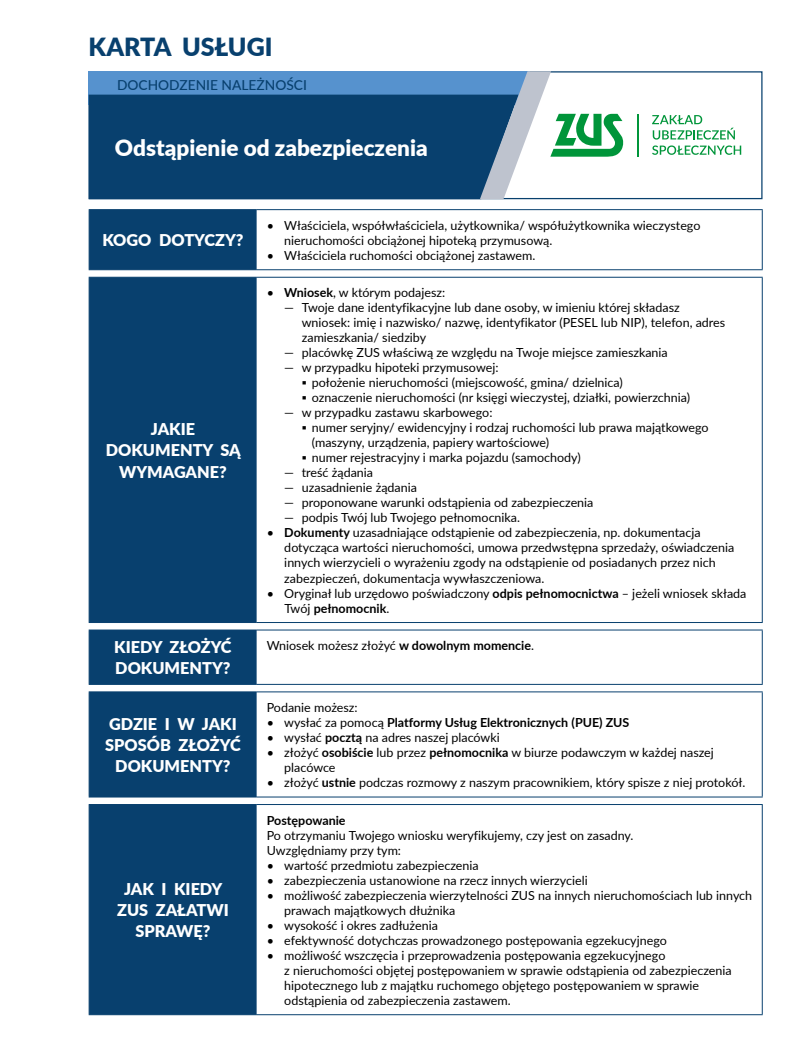
<style>
.page{position:relative;width:798px;height:1053px;background:#fff}
.page>*{position:absolute;margin:0;border:0;box-sizing:border-box;transform-origin:0 0}
.t1{font:900 25px "Lato";color:#08406e}
.t2{font:900 22.5px "Lato";color:#fff}
.t3{font:900 16.25px/21.2px "Lato";color:#fff;text-align:center}
.t4{font:500 13.75px "Lato";color:#08406e}
.t5{font:12.5px/15px "Lato";color:#000}
.t6{font:700 12.5px "Lato";color:#000}
.s1{font-weight:700}
.s2{font-weight:400}
</style>
<div class="page">
<div style="left:89px;top:71px;width:441px;height:34px;background:#5692ce"></div>
<div style="left:89px;top:95px;width:390px;height:104px;background:#08406e"></div>
<svg style="left:652px;top:115px;width:89px;height:40px"></svg>
<svg style="left:479px;top:71px;width:144px;height:128px"></svg>
<hr style="left:637px;top:114px;width:1px;height:43px;background:#00953a">
<div style="left:89px;top:210px;width:168px;height:804px;background:#08406e"></div>
<svg style="left:257px;top:210px;width:505px;height:588px"></svg>
<hr style="left:89px;top:210px;width:1px;height:59px;background:#08406e">
<hr style="left:89px;top:209px;width:168px;height:1px;background:#08406e">
<hr style="left:257px;top:209px;width:505px;height:1px;background:#08406e">
<hr style="left:761px;top:210px;width:1px;height:59px;background:#08406e">
<hr style="left:89px;top:269px;width:168px;height:1px;background:#08406e">
<hr style="left:257px;top:269px;width:505px;height:1px;background:#08406e">
<hr style="left:89px;top:278px;width:1px;height:344px;background:#08406e">
<hr style="left:89px;top:277px;width:168px;height:1px;background:#08406e">
<hr style="left:257px;top:277px;width:505px;height:1px;background:#08406e">
<hr style="left:761px;top:278px;width:1px;height:344px;background:#08406e">
<hr style="left:89px;top:622px;width:168px;height:1px;background:#08406e">
<hr style="left:257px;top:622px;width:505px;height:1px;background:#08406e">
<hr style="left:89px;top:630px;width:1px;height:54px;background:#08406e">
<hr style="left:89px;top:629px;width:168px;height:1px;background:#08406e">
<hr style="left:257px;top:629px;width:505px;height:1px;background:#08406e">
<hr style="left:761px;top:630px;width:1px;height:54px;background:#08406e">
<hr style="left:89px;top:684px;width:168px;height:1px;background:#08406e">
<hr style="left:257px;top:684px;width:505px;height:1px;background:#08406e">
<hr style="left:89px;top:692px;width:1px;height:104px;background:#08406e">
<hr style="left:89px;top:691px;width:168px;height:1px;background:#08406e">
<hr style="left:257px;top:691px;width:505px;height:1px;background:#08406e">
<hr style="left:761px;top:692px;width:1px;height:104px;background:#08406e">
<hr style="left:89px;top:796px;width:168px;height:1px;background:#08406e">
<hr style="left:257px;top:796px;width:505px;height:1px;background:#08406e">
<hr style="left:89px;top:805px;width:1px;height:209px;background:#08406e">
<hr style="left:89px;top:804px;width:168px;height:1px;background:#08406e">
<hr style="left:257px;top:804px;width:505px;height:1px;background:#08406e">
<hr style="left:761px;top:805px;width:1px;height:209px;background:#08406e">
<hr style="left:89px;top:1014px;width:168px;height:1px;background:#08406e">
<hr style="left:257px;top:1014px;width:505px;height:1px;background:#08406e">
<h1 class="t1" style="left:89px;top:28px;width:185px">KARTA USŁUGI</h1>
<p class="t4" style="left:117px;top:75px;width:191px">DOCHODZENIE NALEŻNOŚCI</p>
<h2 class="t2" style="left:115px;top:131px;width:314px">Odstąpienie od zabezpieczenia</h2>
<h3 class="t3" style="left:102px;top:229px;width:143px">KOGO DOTYCZY?</h3>
<h3 class="t3" style="left:106px;top:418px;width:136px">JAKIE<br>DOKUMENTY SĄ<br>WYMAGANE?</h3>
<p class="t5" style="left:284px;top:217px;width:417px;text-indent:-18px">• Właściciela, współwłaściciela, użytkownika/ współużytkownika wieczystego nieruchomości obciążonej hipoteką przymusową.</p>
<p class="t5" style="left:267px;top:247px;width:270px">• Właściciela ruchomości obciążonej zastawem.</p>
<p class="t5" style="left:267px;top:285px;width:180px">• <span class="s1">Wniosek</span>, w którym podajesz:</p>
<p class="t5" style="left:302px;top:300px;width:425px;text-indent:-17px">— Twoje dane identyfikacyjne lub dane osoby, w imieniu której składasz wniosek: imię i nazwisko/ nazwę, identyfikator (PESEL lub NIP), telefon, adres zamieszkania/ siedziby</p>
<p class="t5" style="left:284px;top:345px;width:385px">— placówkę ZUS właściwą ze względu na Twoje miejsce zamieszkania</p>
<p class="t5" style="left:284px;top:360px;width:215px">— w przypadku hipoteki przymusowej:</p>
<p class="t5" style="left:302px;top:375px;width:322px">▪ położenie nieruchomości (miejscowość, gmina/ dzielnica)</p>
<p class="t5" style="left:302px;top:390px;width:389px">▪ oznaczenie nieruchomości (nr księgi wieczystej, działki, powierzchnia)</p>
<p class="t5" style="left:284px;top:405px;width:210px">— w przypadku zastawu skarbowego:</p>
<p class="t5" style="left:312px;top:420px;width:398px;text-indent:-10px">▪ numer seryjny/ ewidencyjny i rodzaj ruchomości lub prawa majątkowego (maszyny, urządzenia, papiery wartościowe)</p>
<p class="t5" style="left:302px;top:450px;width:280px">▪ numer rejestracyjny i marka pojazdu (samochody)</p>
<p class="t5" style="left:284px;top:465px;width:90px">— treść żądania</p>
<p class="t5" style="left:284px;top:480px;width:134px">— uzasadnienie żądania</p>
<p class="t5" style="left:284px;top:495px;width:310px">— proponowane warunki odstąpienia od zabezpieczenia</p>
<p class="t5" style="left:284px;top:510px;width:237px">— podpis Twój lub Twojego pełnomocnika.</p>
<p class="t5" style="left:284px;top:525px;width:451px;text-indent:-18px">• <span class="s1">Dokumenty</span> uzasadniające odstąpienie od zabezpieczenia, np. dokumentacja dotycząca wartości nieruchomości, umowa przedwstępna sprzedaży, oświadczenia innych wierzycieli o wyrażeniu zgody na odstąpienie od posiadanych przez nich zabezpieczeń, dokumentacja wywłaszczeniowa.</p>
<p class="t5" style="left:284px;top:585px;width:463px;text-indent:-18px">• Oryginał lub urzędowo poświadczony <span class="s1">odpis pełnomocnictwa</span> – jeżeli wniosek składa<br>Twój <span class="s1">pełnomocnik</span>.</p>
<h3 class="t3" style="left:114px;top:635px;width:119px;text-align:left">KIEDY ZŁOŻYĆ<br>DOKUMENTY?</h3>
<p class="t5" style="left:267px;top:637px;width:269px">Wniosek możesz złożyć <span class="s1">w dowolnym momencie</span>.</p>
<h3 class="t3" style="left:105px;top:712px;width:137px">GDZIE I W JAKI<br>SPOSÓB ZŁOŻYĆ<br>DOKUMENTY?</h3>
<h3 class="t3" style="left:117px;top:877px;width:113px">JAK I KIEDY<br>ZUS ZAŁATWI<br>SPRAWĘ?</h3>
<p class="t5" style="left:267px;top:699px;width:92px">Podanie możesz:</p>
<p class="t6" style="left:267px;top:713px;width:364px"><span class="s2">• wysłać za pomocą</span> Platformy Usług Elektronicznych (PUE) ZUS</p>
<p class="t5" style="left:267px;top:729px;width:234px">• wysłać <span class="s1">pocztą</span> na adres naszej placówki</p>
<p class="t5" style="left:284px;top:744px;width:431px;text-indent:-17px">• złożyć <span class="s1">osobiście</span> lub przez <span class="s1">pełnomocnika</span> w biurze podawczym w każdej naszej placówce</p>
<p class="t5" style="left:267px;top:774px;width:480px">• złożyć <span class="s1">ustnie</span> podczas rozmowy z naszym pracownikiem, który spisze z niej protokół.</p>
<p class="t6" style="left:267px;top:810px;width:80px">Postępowanie</p>
<p class="t5" style="left:267px;top:827px;width:368px">Po otrzymaniu Twojego wniosku weryfikujemy, czy jest on zasadny.<br>Uwzględniamy przy tym:</p>
<p class="t5" style="left:267px;top:857px;width:213px">• wartość przedmiotu zabezpieczenia</p>
<p class="t5" style="left:267px;top:872px;width:322px">• zabezpieczenia ustanowione na rzecz innych wierzycieli</p>
<p class="t5" style="left:284px;top:887px;width:469px;text-indent:-17px">• możliwość zabezpieczenia wierzytelności ZUS na innych nieruchomościach lub innych prawach majątkowych dłużnika</p>
<p class="t5" style="left:267px;top:917px;width:172px">• wysokość i okres zadłużenia</p>
<p class="t5" style="left:267px;top:932px;width:401px">• efektywność dotychczas prowadzonego postępowania egzekucyjnego</p>
<p class="t5" style="left:284px;top:947px;width:449px;text-indent:-17px">• możliwość wszczęcia i przeprowadzenia postępowania egzekucyjnego<br>z nieruchomości objętej postępowaniem w sprawie odstąpienia od zabezpieczenia hipotecznego lub z majątku ruchomego objętego postępowaniem w sprawie odstąpienia od zabezpieczenia zastawem.</p>
</div>
